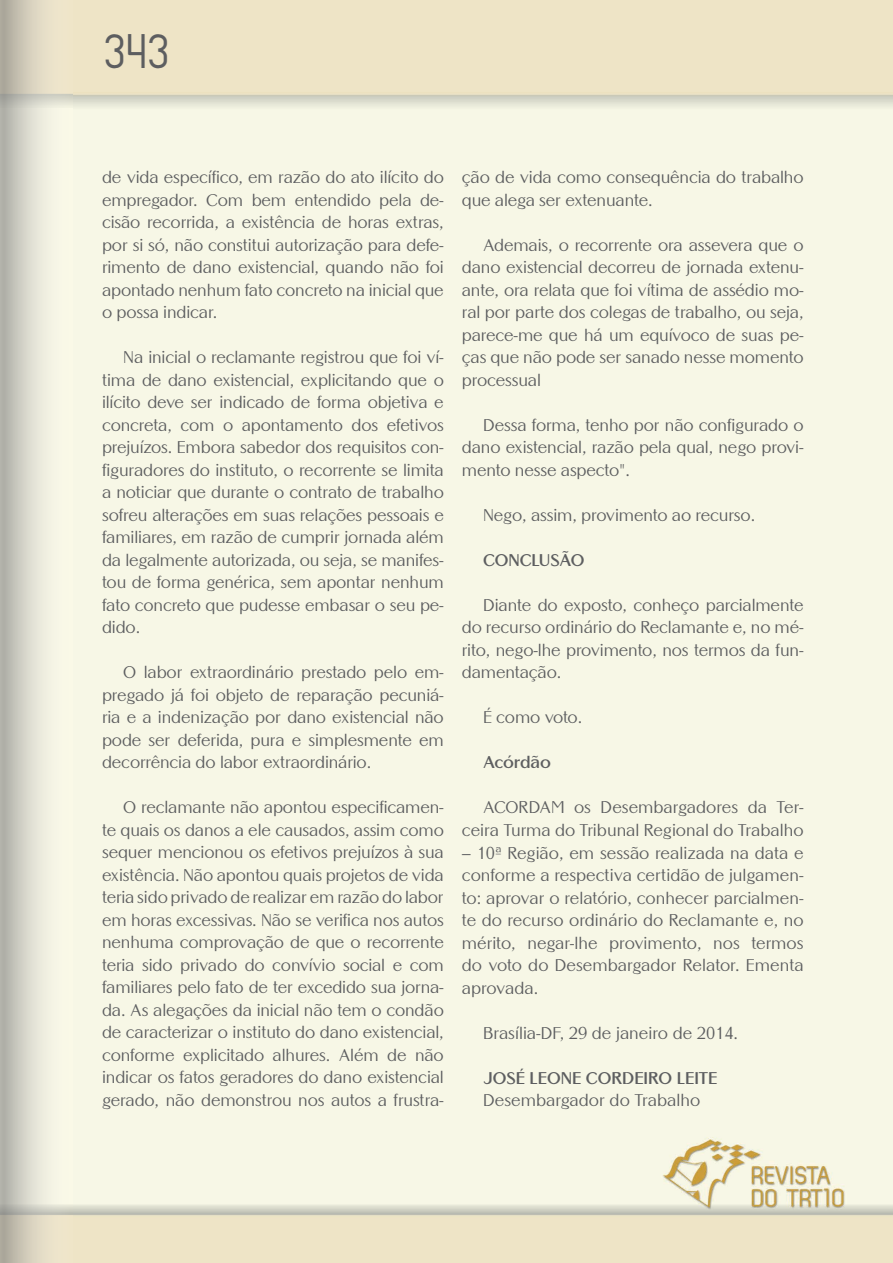
<style>
.page{position:relative;width:893px;height:1263px;background:#fff}
.page>*{position:absolute;margin:0;border:0;box-sizing:border-box;transform-origin:0 0}
.t1{font:49.5px "Zag";color:#5d5e60}
.t2{font:16.5px/22.5px "Altrincham";letter-spacing:-.01em;color:#5d5e60;text-align:justify}
.t3{font:700 16.5px "Altrincham";color:#5d5e60}
</style>
<div class="page">
<img style="left:89px;top:0;width:804px;height:1263px">
<h1 class="t1" style="left:106px;top:24px;width:68px">343</h1>
<p class="t2" style="left:102px;top:166px;width:343px">de vida específico, em razão do ato ilícito do empregador. Com bem entendido pela de&shy;cisão recorrida, a existência de horas extras, por si só, não constitui autorização para defe&shy;rimento de dano existencial, quando não foi apontado nenhum fato concreto na inicial que o possa indicar.</p>
<p class="t2" style="left:102px;top:346px;width:343px;text-indent:21px">Na inicial o reclamante registrou que foi ví&shy;tima de dano existencial, explicitando que o ilícito deve ser indicado de forma objetiva e concreta, com o apontamento dos efetivos prejuízos. Embora sabedor dos requisitos con&shy;figuradores do instituto, o recorrente se limita a noticiar que durante o contrato de trabalho sofreu alterações em suas relações pessoais e familiares, em razão de cumprir jornada além da legalmente autorizada, ou seja, se manifes&shy;tou de forma genérica, sem apontar nenhum fato concreto que pudesse embasar o seu pe&shy;dido.</p>
<p class="t2" style="left:102px;top:661px;width:343px;text-indent:21px">O labor extraordinário prestado pelo em&shy;pregado já foi objeto de reparação pecuniá&shy;ria e a indenização por dano existencial não pode ser deferida, pura e simplesmente em decorrência do labor extraordinário.</p>
<p class="t2" style="left:102px;top:796px;width:343px;text-indent:21px">O reclamante não apontou especificamen&shy;te quais os danos a ele causados, assim como sequer mencionou os efetivos prejuízos à sua existência. Não apontou quais projetos de vida teria sido privado de realizar em razão do labor em horas excessivas. Não se verifica nos autos nenhuma comprovação de que o recorrente teria sido privado do convívio social e com familiares pelo fato de ter excedido sua jorna&shy;da. As alegações da inicial não tem o condão de caracterizar o instituto do dano existencial, conforme explicitado alhures. Além de não indicar os fatos geradores do dano existencial gerado, não demonstrou nos autos a frustra-</p>
<p class="t2" style="left:462px;top:166px;width:343px">ção de vida como consequência do trabalho que alega ser extenuante.</p>
<p class="t2" style="left:462px;top:234px;width:343px;text-indent:21px">Ademais, o recorrente ora assevera que o dano existencial decorreu de jornada extenu&shy;ante, ora relata que foi vítima de assédio mo&shy;ral por parte dos colegas de trabalho, ou seja, parece-me que há um equívoco de suas pe&shy;ças que não pode ser sanado nesse momento processual</p>
<p class="t2" style="left:462px;top:414px;width:343px;text-indent:21px">Dessa forma, tenho por não configurado o dano existencial, razão pela qual, nego provi&shy;mento nesse aspecto".</p>
<p class="t2" style="left:483px;top:504px;width:274px">Nego, assim, provimento ao recurso.</p>
<p class="t3" style="left:483px;top:550px;width:103px">CONCLUSÃO</p>
<p class="t2" style="left:462px;top:594px;width:343px;text-indent:21px">Diante do exposto, conheço parcialmente do recurso ordinário do Reclamante e, no mé&shy;rito, nego-lhe provimento, nos termos da fun&shy;damentação.</p>
<p class="t2" style="left:483px;top:706px;width:101px">É como voto.</p>
<p class="t3" style="left:483px;top:753px;width:69px">Acórdão</p>
<p class="t2" style="left:462px;top:796px;width:343px;text-align:right">ACORDAM os Desembargadores da Ter&shy;ceira Turma do Tribunal Regional do Trabalho</p>
<p class="t2" style="left:462px;top:841px;width:343px">– 10ª Região, em sessão realizada na data e conforme a respectiva certidão de julgamen&shy;to: aprovar o relatório, conhecer parcialmen&shy;te do recurso ordinário do Reclamante e, no mérito, negar-lhe provimento, nos termos do voto do Desembargador Relator. Ementa aprovada.</p>
<p class="t2" style="left:483px;top:1021px;width:256px">Brasília-DF, 29 de janeiro de 2014.</p>
<p class="t3" style="left:483px;top:1068px;width:236px">JOSÉ LEONE CORDEIRO LEITE</p>
<p class="t2" style="left:483px;top:1089px;width:219px">Desembargador do Trabalho</p>
</div>
